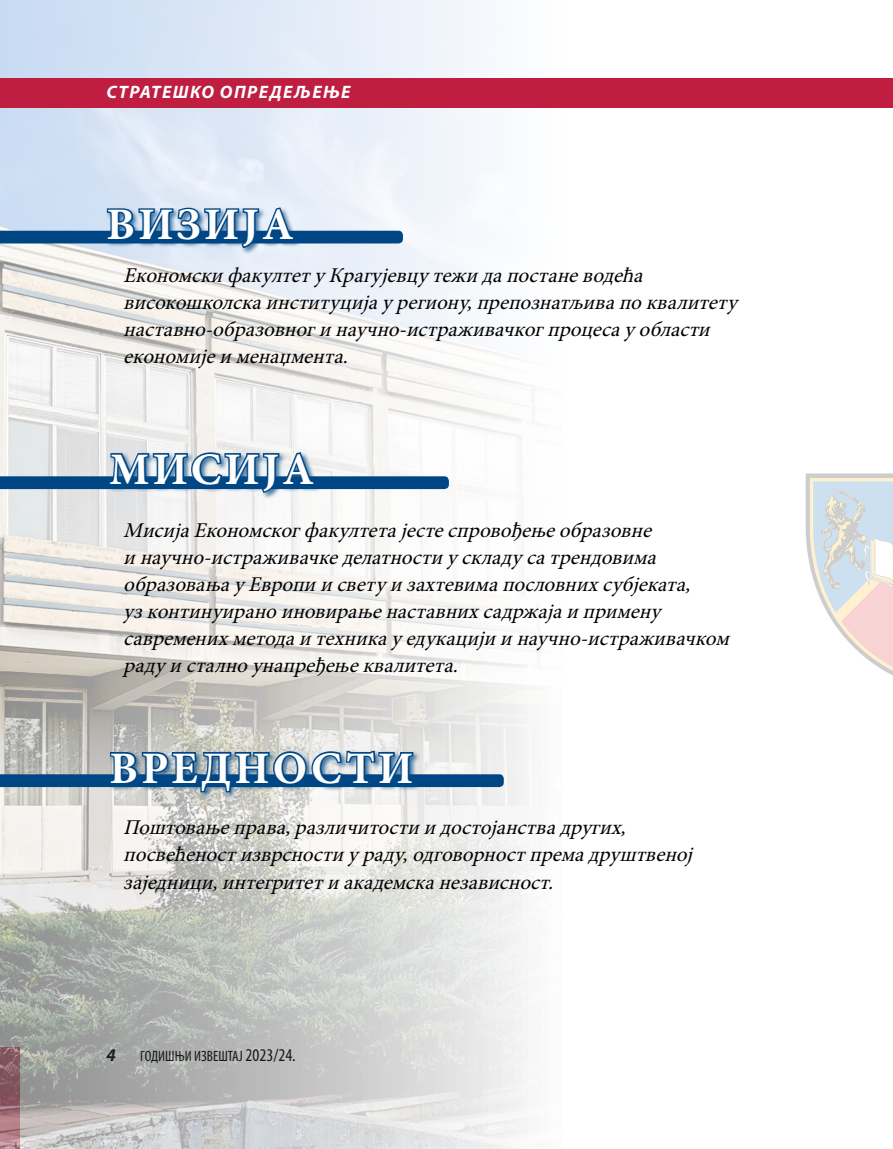
<style>
.page{position:relative;width:893px;height:1149px;background:#fff}
.page>*{position:absolute;margin:0;border:0;box-sizing:border-box;transform-origin:0 0}
.Naslovi_neki{font:700 45px "Minion Pro";letter-spacing:.07em;color:#fff}
.t1{font:italic 21px/27px "Minion Pro";color:#000}
.t2{font:italic 700 18px "Myriad Pro";letter-spacing:.08em;color:#fff}
.t3{font:italic 700 18px "Myriad Pro";color:#231f20}
.t4{font:condensed 15px "Myriad Pro";color:#231f20}
.s1{font-size:18px}
</style>
<div class="page">
<img style="left:0;top:0;width:561px;height:1148px">
<div style="left:0;top:78px;width:893px;height:29px;background:#bf1e41"></div>
<div style="left:105px;top:206px;width:197px;height:49px;background:#dfe8f5"></div>
<svg style="left:0;top:205px;width:403px;height:45px"></svg>
<svg style="left:0;top:450px;width:504px;height:698px"></svg>
<img style="left:805px;top:473px;width:88px;height:202px">
<p class="t2" style="left:106px;top:80px;width:246px">СТРАТЕШКО ОПРЕДЕЉЕЊЕ</p>
<p class="Naslovi_neki" style="left:107px;top:193px;width:189px">ВИЗИЈА</p>
<p class="t1" style="left:123px;top:262px;width:622px">ЕкономскифакултетуКрагујевцутежидапостаневодећа високошколскаинституцијаурегиону,препознатљивапоквалитету наставно-образовногинаучно-истраживачкогпроцесауобласти економијеименаџмента.</p>
<p class="Naslovi_neki" style="left:110px;top:437px;width:206px">МИСИЈА</p>
<p class="t1" style="left:123px;top:516px;width:614px">МисијаЕкономскогфакултетајестеспровођењеобразовне инаучно-истраживачкеделатностиускладусатрендовима образовањауЕвропиисветуизахтевимапословнихсубјеката, узконтинуираноиновирањенаставнихсадржајаипримену савременихметодаитехникауедукацијиинаучно-истраживачком радуисталноунапређењеквалитета.</p>
<p class="Naslovi_neki" style="left:110px;top:736px;width:305px">ВРЕДНОСТИ</p>
<p class="t1" style="left:123px;top:814px;width:572px">Поштовањеправа,различитостиидостојанствадругих, посвећеностизврсностиураду,одговорностпремадруштвеној заједници,интегритетиакадемсканезависност.</p>
<p class="t3" style="left:106px;top:1043px;width:11px">4</p>
<p class="t4" style="left:140px;top:1047px;width:157px">ГОДИШЊИ ИЗВЕШТАЈ <span class="s1">2023/24.</span></p>
</div>
